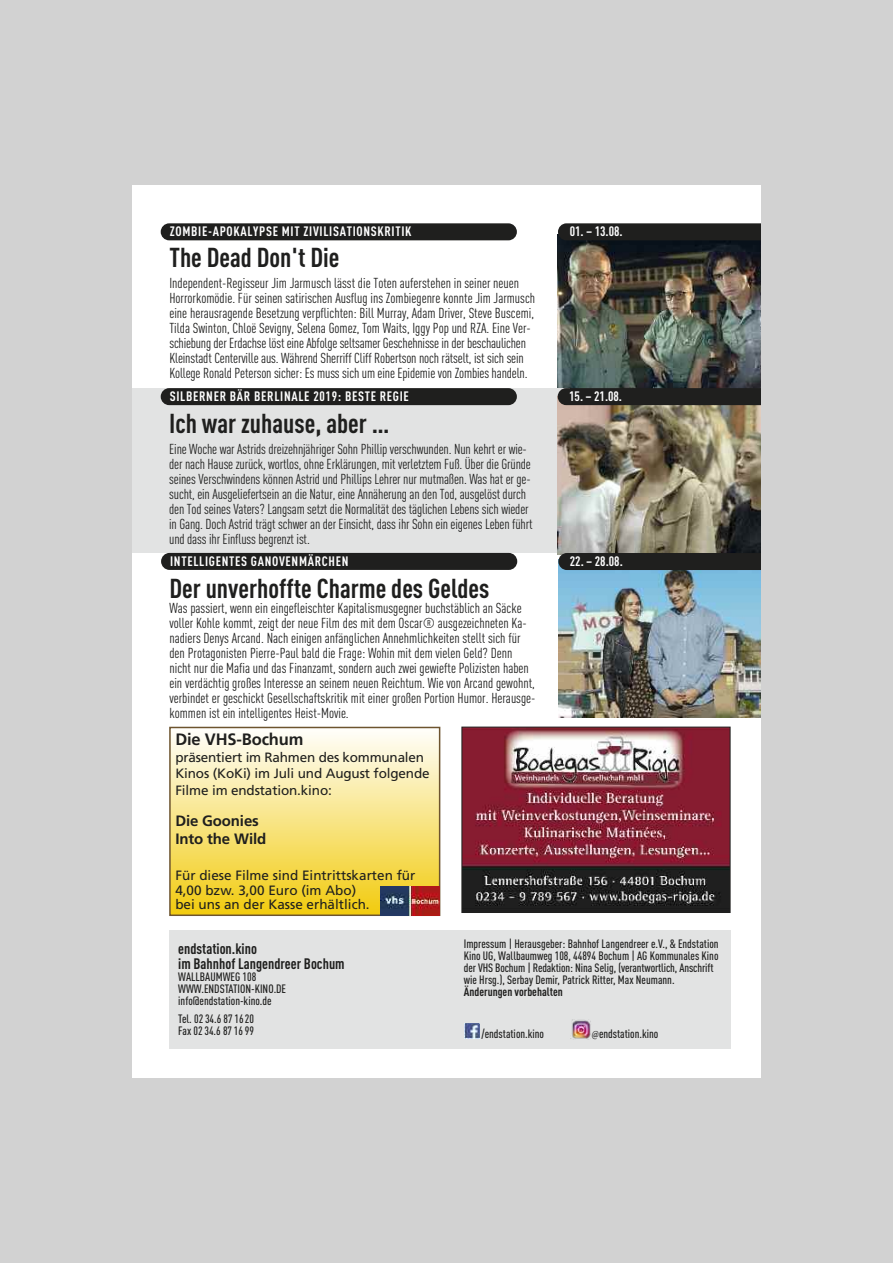
<style>
.page{position:relative;width:893px;height:1263px;background:#d2d2d2}
.page>*{position:absolute;margin:0;border:0;box-sizing:border-box;transform-origin:0 0}
.t1{font:700 27px "DIN Cond";color:#1f1f1e}
.t2{font:700 16.5px "Frutiger";letter-spacing:-.01em;color:#1f1f1e}
.t3{font:700 15px/15px "DIN Cond";color:#1f1f1e}
.t4{font:700 15px/18px "Frutiger";letter-spacing:-.01em;color:#1f1f1e}
.t5{font:14.25px/15px "DIN Cond";color:#1f1f1e}
.t6{font:13.5px/16.4px "Frutiger";letter-spacing:-.01em;color:#1f1f1e}
.t7{font:700 13.5px "DIN Cond";letter-spacing:.05em;color:#fff}
.t8{font:500 12px/12px "DIN Cond";color:#1f1f1e}
.t9{font:700 12px "DIN Cond";color:#1f1f1e}
.s1{font-family:"Myriad Pro";font-weight:400;font-stretch:condensed}
</style>
<div class="page">
<div style="left:132px;top:185px;width:629px;height:893px;background:#fff"></div>
<img style="left:558px;top:235px;width:203px;height:153px">
<div style="left:132px;top:388px;width:437px;height:165px;background:#e2e3e3"></div>
<img style="left:558px;top:399px;width:203px;height:158px">
<img style="left:558px;top:564px;width:203px;height:153px">
<div style="left:558px;top:223px;width:224px;height:17px;background:#1f1f1e;border-radius:9px"></div>
<div style="left:558px;top:388px;width:228px;height:17px;background:#1f1f1e;border-radius:9px"></div>
<div style="left:558px;top:553px;width:225px;height:17px;background:#1f1f1e;border-radius:9px"></div>
<div style="left:161px;top:223px;width:356px;height:17px;background:#1f1f1e;border-radius:9px"></div>
<div style="left:161px;top:388px;width:356px;height:17px;background:#1f1f1e;border-radius:9px"></div>
<div style="left:161px;top:553px;width:356px;height:17px;background:#1f1f1e;border-radius:9px"></div>
<img style="left:463px;top:729px;width:265px;height:182px">
<div style="left:461px;top:727px;width:269px;height:186px;border:1px solid #1f1f1e"></div>
<div style="left:170px;top:930px;width:561px;height:118px;background:#e2e3e3"></div>
<div style="left:171px;top:728px;width:268px;height:186px;background:linear-gradient(to bottom,#fffefc,#f2cc11)"></div>
<div style="left:169px;top:727px;width:271px;height:189px;border:2px solid #6d542f"></div>
<img style="left:380px;top:886px;width:59px;height:29px">
<img style="left:465px;top:1023px;width:15px;height:15px">
<img style="left:570px;top:1019px;width:21px;height:21px">
<div style="left:761px;top:0;width:67px;height:1227px;background:#d2d2d2"></div>
<p class="t7" style="left:170px;top:226px;width:243px">ZOMBIE-APOKALYPSE MIT ZIVILISATIONSKRITIK</p>
<h1 class="t1" style="left:169px;top:248px;width:171px">The Dead Don't Die</h1>
<p class="t5" style="left:169px;top:277px;width:367px">Independent-Regisseur Jim Jarmusch lässt die Toten auferstehen in seiner neuen Horrorkomödie. Für seinen satirischen Ausflug ins Zombiegenre konnte Jim Jarmusch eine herausragende Besetzung verpflichten: Bill Murray, Adam Driver, Steve Buscemi, Tilda Swinton, Chloë Sevigny, Selena Gomez, Tom Waits, Iggy Pop und RZA. Eine Ver&shy;schiebung der Erdachse löst eine Abfolge seltsamer Geschehnisse in der beschaulichen Kleinstadt Centerville aus. Während Sherriff Cliff Robertson noch rätselt, ist sich sein Kollege Ronald Peterson sicher: Es muss sich um eine Epidemie von Zombies handeln.</p>
<p class="t7" style="left:170px;top:391px;width:241px">SILBERNER BÄR BERLINALE 2019: BESTE REGIE</p>
<h1 class="t1" style="left:169px;top:413px;width:222px">Ich war zuhause, aber …</h1>
<p class="t5" style="left:169px;top:442px;width:365px">Eine Woche war Astrids dreizehnjähriger Sohn Phillip verschwunden. Nun kehrt er wie&shy;der nach Hause zurück, wortlos, ohne Erklärungen, mit verletztem Fuß. Über die Gründe seines Verschwindens können Astrid und Phillips Lehrer nur mutmaßen. Was hat er ge&shy;sucht, ein Ausgeliefertsein an die Natur, eine Annäherung an den Tod, ausgelöst durch den Tod seines Vaters? Langsam setzt die Normalität des täglichen Lebens sich wieder in Gang. Doch Astrid trägt schwer an der Einsicht, dass ihr Sohn ein eigenes Leben führt und dass ihr Einfluss begrenzt ist.</p>
<p class="t7" style="left:170px;top:556px;width:180px">INTELLIGENTES GANOVENMÄRCHEN</p>
<h1 class="t1" style="left:169px;top:578px;width:322px">Der unverhoffte Charme des Geldes</h1>
<p class="t5" style="left:169px;top:602px;width:368px">Was passiert, wenn ein eingefleischter Kapitalismusgegner buchstäblich an Säcke voller Kohle kommt, zeigt der neue Film des mit dem Oscar® ausgezeichneten Ka&shy;nadiers Denys Arcand. Nach einigen anfänglichen Annehmlichkeiten stellt sich für den Protagonisten Pierre-Paul bald die Frage: Wohin mit dem vielen Geld? Denn nicht nur die Mafia und das Finanzamt, sondern auch zwei gewiefte Polizisten haben ein verdächtig großes Interesse an seinem neuen Reichtum. Wie von Arcand gewohnt, verbindet er geschickt Gesellschaftskritik mit einer großen Portion Humor. Herausge&shy;kommen ist ein intelligentes Heist-Movie.</p>
<p class="t2" style="left:175px;top:732px;width:130px">Die VHS-Bochum</p>
<p class="t6" style="left:175px;top:750px;width:256px">präsentiert im Rahmen des kommunalen<br>Kinos (KoKi) im Juli und August folgende<br>Filme im endstation.kino:</p>
<p class="t4" style="left:175px;top:813px;width:93px">Die Goonies<br>Into the Wild</p>
<p class="t6" style="left:175px;top:869px;width:242px;line-height:14.7px">Für diese Filme sind Eintrittskarten für<br>4,00 bzw. 3,00 Euro (im Abo)<br>bei uns an der Kasse erhältlich.</p>
<p class="t7" style="left:570px;top:227px;width:54px">01. – 13.08.</p>
<p class="t7" style="left:569px;top:391px;width:54px">15. – 21.08.</p>
<p class="t7" style="left:570px;top:556px;width:54px">22. – 28.08.</p>
<p class="t3" style="left:178px;top:942px;width:168px">endstation.kino<br>im Bahnhof Langendreer Bochum</p>
<p class="t8" style="left:178px;top:972px;width:109px">WALLBAUMWEG 108<br>WWW.ENDSTATION-KINO.DE info@endstation-kino.de</p>
<p class="t8" style="left:178px;top:1014px;width:77px">Tel. 0234.6 87 1620<br>Fax 0234.6 87 1699</p>
<p class="t8" style="left:464px;top:938px;width:256px">Impressum | Herausgeber: Bahnhof Langendreer e.V., &amp; Endstation Kino UG, Wallbaumweg 108, 44894 Bochum | AG Kommunales Kino der VHS Bochum | Redaktion: Nina Selig, (verantwortlich, Anschrift wie Hrsg.), Serbay Demir, Patrick Ritter, Max Neumann.</p>
<p class="t9" style="left:464px;top:987px;width:100px">Änderungen vorbehalten</p>
<p class="t8" style="left:481px;top:1029px;width:64px">/endstation.kino</p>
<p class="t8" style="left:592px;top:1028px;width:68px"><span class="s1">@</span>endstation.kino</p>
</div>
